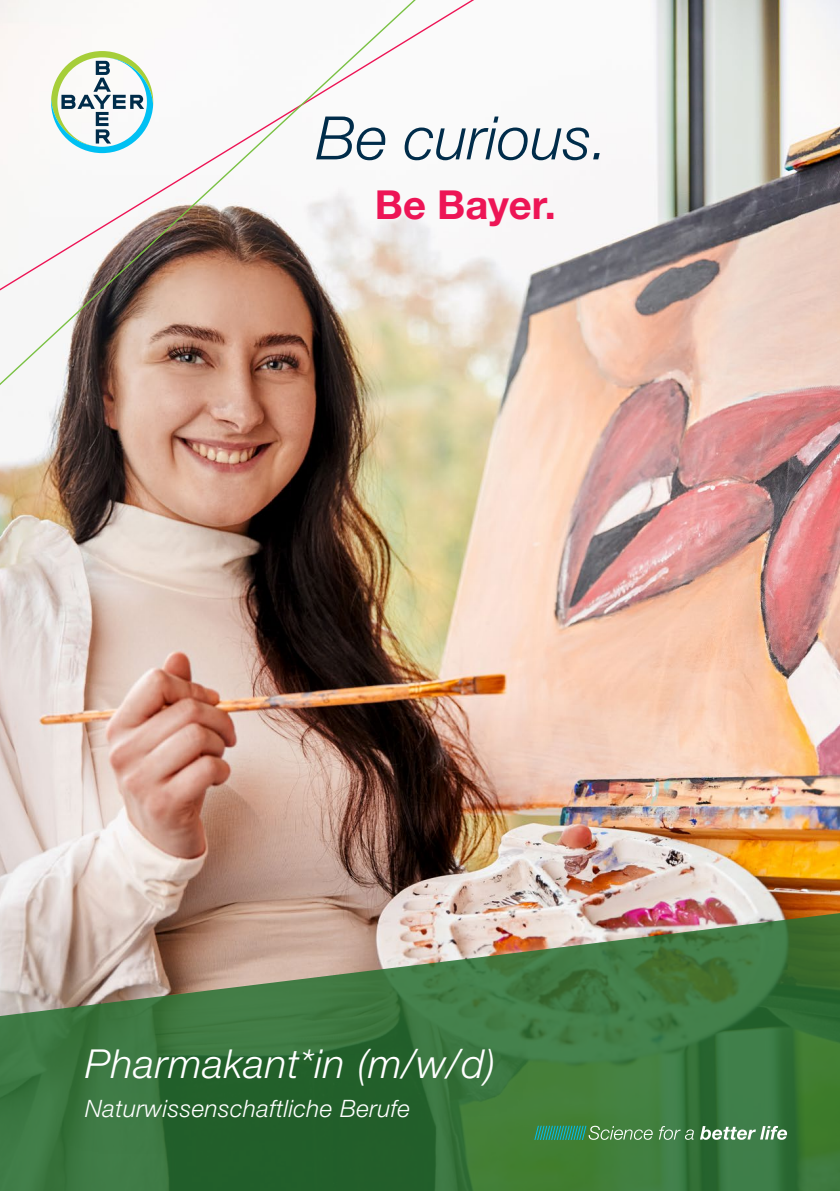
<style>
.page{position:relative;width:840px;height:1191px;background:#fff}
.page>*{position:absolute;margin:0;border:0;box-sizing:border-box;transform-origin:0 0}
.t1{font:italic 300 60px "Helvetica Neue LT Std";color:#002c4a}
.t2{font:italic 300 40px "Helvetica Neue LT Std";letter-spacing:.02em;color:#fff}
.t3{font:700 40px "Helvetica Neue LT Std";letter-spacing:.005em;color:#ed1556}
.t4{font:italic 300 24px "Helvetica Neue LT Std";letter-spacing:.02em;color:#fff}
</style>
<div class="page">
<img style="left:0;top:0;width:839px;height:911px">
<img style="left:796px;top:0;width:18px;height:560px">
<img style="left:0;top:0;width:796px;height:695px">
<svg style="left:0;top:911px;width:839px;height:280px;background:#638558"></svg>
<svg style="left:51px;top:51px;width:102px;height:102px"></svg>
<div style="left:44px;top:1008px;width:491px;height:151px;background:#287032;opacity:.7"></div>
<svg style="left:534px;top:1125px;width:252px;height:15px;background:#629c72"></svg>
<h1 class="t1" style="left:315px;top:102px;width:294px">Be curious.</h1>
<h2 class="t3" style="left:374px;top:180px;width:183px">Be Bayer.</h2>
<h2 class="t2" style="left:85px;top:1040px;width:412px">Pharmakant*in (m/w/d)</h2>
<p class="t4" style="left:85px;top:1094px;width:326px">Naturwissenschaftliche Berufe</p>
</div>
